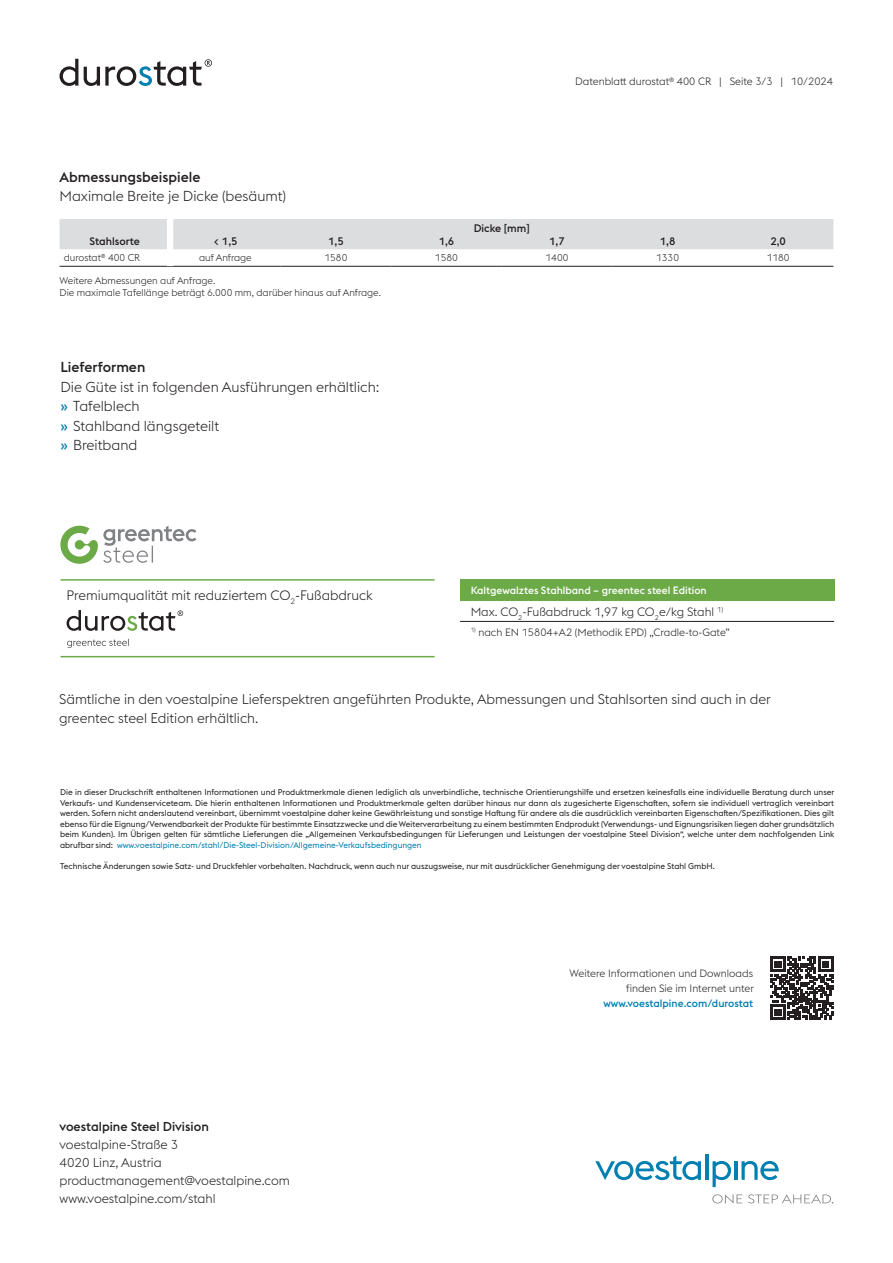
<style>
.page{position:relative;width:893px;height:1263px;background:#fff}
.page>*{position:absolute;margin:0;border:0;box-sizing:border-box;transform-origin:0 0}
.t1{font:300 14.25px/19.5px "voestalpine";color:#231f20}
.t2{font:500 14.25px "voestalpine";color:#231f20}
.t3{font:300 13.8px/18.9px "voestalpine";color:#231f20}
.t4{font:300 13.5px "voestalpine";color:#231f20}
.t5{font:300 12.75px/18px "voestalpine";color:#231f20}
.t6{font:500 12.75px "voestalpine";color:#231f20}
.t7{font:300 12px "voestalpine";color:#231f20}
.t8{font:500 10.8px "voestalpine";color:#231f20}
.t9{font:300 10.5px/15px "voestalpine";color:#231f20;text-align:right}
.t10{font:500 10.5px "voestalpine";color:#fff}
.t11{font:500 10.5px "voestalpine";color:#007fb1}
.t12{font:300 9.75px/12px "voestalpine";color:#231f20}
.t13{font:8.25px/10.5px "voestalpine";color:#231f20;text-align:justify}
.s1{font-weight:500;color:#007fb1}
.s2{color:#007fb1}
</style>
<div class="page">
<svg style="left:595px;top:1156px;width:106px;height:24px"></svg>
<hr style="left:705px;top:1154px;width:3px;height:26px;background:#007fb1">
<svg style="left:713px;top:1161px;width:18px;height:26px"></svg>
<hr style="left:734px;top:1161px;width:3px;height:19px;background:#007fb1">
<svg style="left:741px;top:1161px;width:38px;height:19px"></svg>
<svg style="left:712px;top:1194px;width:30px;height:9px"></svg>
<svg style="left:748px;top:1194px;width:85px;height:9px"></svg>
<svg style="left:60px;top:59px;width:152px;height:27px"></svg>
<div style="left:60px;top:219px;width:773px;height:30px;background:#dcdddf"></div>
<hr style="left:60px;top:266px;width:110px;height:1px;background:#231f20">
<hr style="left:170px;top:266px;width:111px;height:1px;background:#231f20">
<hr style="left:281px;top:266px;width:110px;height:1px;background:#231f20">
<hr style="left:391px;top:266px;width:111px;height:1px;background:#231f20">
<hr style="left:502px;top:266px;width:110px;height:1px;background:#231f20">
<hr style="left:612px;top:266px;width:111px;height:1px;background:#231f20">
<hr style="left:723px;top:266px;width:110px;height:1px;background:#231f20">
<div style="left:167px;top:219px;width:6px;height:13px;background:#fff"></div>
<div style="left:167px;top:232px;width:6px;height:17px;background:#fff"></div>
<svg style="left:770px;top:957px;width:63px;height:63px"></svg>
<hr style="left:460px;top:621px;width:374px;height:1px;background:#231f20">
<svg style="left:60px;top:526px;width:136px;height:38px"></svg>
<hr style="left:61px;top:579px;width:374px;height:2px;background:#6baa47">
<hr style="left:61px;top:656px;width:374px;height:1px;background:#6baa47">
<div style="left:460px;top:579px;width:374px;height:21px;background:#6baa47"></div>
<svg style="left:67px;top:610px;width:116px;height:21px"></svg>
<svg style="left:67px;top:639px;width:62px;height:9px"></svg>
<h1 class="t2" style="left:60px;top:168px;width:143px">Abmessungsbeispiele</h1>
<h1 class="t1" style="left:60px;top:186px;width:228px">Maximale Breite je Dicke (besäumt)</h1>
<p class="t9" style="left:575px;top:74px;width:259px">Datenblatt durostat<sup>®</sup> 400 CR | Seite 3/3 | 10/2024</p>
<h3 class="t8" style="left:474px;top:222px;width:58px">Dicke [mm]</h3>
<h3 class="t8" style="left:90px;top:235px;width:52px">Stahlsorte</h3>
<h3 class="t8" style="left:213px;top:235px;width:26px">&lt; 1,5</h3>
<h3 class="t8" style="left:328px;top:235px;width:17px">1,5</h3>
<h3 class="t8" style="left:439px;top:235px;width:17px">1,6</h3>
<h3 class="t8" style="left:549px;top:235px;width:17px">1,7</h3>
<h3 class="t8" style="left:660px;top:235px;width:17px">1,8</h3>
<h3 class="t8" style="left:770px;top:235px;width:17px">2,0</h3>
<p class="t12" style="left:64px;top:252px;width:78px">durostat<sup>®</sup> 400 CR</p>
<p class="t12" style="left:199px;top:252px;width:54px">auf Anfrage</p>
<p class="t12" style="left:324px;top:252px;width:25px">1580</p>
<p class="t12" style="left:435px;top:252px;width:25px">1580</p>
<p class="t12" style="left:546px;top:252px;width:25px">1400</p>
<p class="t12" style="left:656px;top:252px;width:25px">1330</p>
<p class="t12" style="left:767px;top:252px;width:25px">1180</p>
<p class="t12" style="left:60px;top:275px;width:323px">Weitere Abmessungen auf Anfrage.<br>Die maximale Tafellänge beträgt 6.000 mm, darüber hinaus auf Anfrage.</p>
<h1 class="t2" style="left:60px;top:358px;width:87px">Lieferformen</h1>
<h1 class="t1" style="left:60px;top:377px;width:321px">Die Güte ist in folgenden Ausführungen erhältlich: <span class="s1">»</span> Tafelblech<br><span class="s1">»</span> Stahlband längsgeteilt<br><span class="s1">»</span> Breitband</h1>
<h3 class="t4" style="left:67px;top:587px;width:308px">Premiumqualität mit reduziertem CO<sub>2</sub>-Fußabdruck</h3>
<p class="t10" style="left:471px;top:584px;width:238px">Kaltgewalztes Stahlband – greentec steel Edition</p>
<h3 class="t7" style="left:471px;top:605px;width:254px">Max. CO<sub>2</sub>-Fußabdruck 1,97 kg CO<sub>2</sub>e/kg Stahl <sup>1)</sup></h3>
<p class="t9" style="left:471px;top:625px;width:261px"><sup>1)</sup> nach EN 15804+A2 (Methodik EPD) „Cradle-to-Gate”</p>
<h2 class="t3" style="left:59px;top:690px;width:713px">Sämtliche in den voestalpine Lieferspektren angeführten Produkte, Abmessungen und Stahlsorten sind auch in der greentec steel Edition erhältlich.</h2>
<p class="t13" style="left:60px;top:787px;width:776px">Die in dieser Druckschrift enthaltenen Informationen und Produktmerkmale dienen lediglich als unverbindliche, technische Orientierungshilfe und ersetzen keinesfalls eine individuelle Beratung durch unser Verkaufs- und Kundenserviceteam. Die hierin enthaltenen Informationen und Produktmerkmale gelten darüber hinaus nur dann als zugesicherte Eigenschaften, sofern sie individuell vertraglich vereinbart werden. Sofern nicht anderslautend vereinbart, übernimmt voestalpine daher keine Gewährleistung und sonstige Haftung für andere als die ausdrücklich vereinbarten Eigenschaften/Spezifikationen. Dies gilt ebenso für die Eignung/Verwendbarkeit der Produkte für bestimmte Einsatzzwecke und die Weiterverarbeitung zu einem bestimmten Endprodukt (Verwendungs- und Eignungsrisiken liegen daher grundsätzlich beim Kunden). Im Übrigen gelten für sämtliche Lieferungen die „Allgemeinen Verkaufsbedingungen für Lieferungen und Leistungen der voestalpine Steel Division“, welche unter dem nachfolgenden Link abrufbar sind: <span class="s2">www.voestalpine.com/stahl/Die-Steel-Division/Allgemeine-Verkaufsbedingungen</span></p>
<p class="t13" style="left:60px;top:861px;width:656px">Technische Änderungen sowie Satz- und Druckfehler vorbehalten. Nachdruck, wenn auch nur auszugsweise, nur mit ausdrücklicher Genehmigung der voestalpine Stahl GmbH.</p>
<h3 class="t6" style="left:60px;top:1119px;width:151px">voestalpine Steel Division</h3>
<h3 class="t5" style="left:60px;top:1136px;width:232px">voestalpine-Straße 3<br>4020 Linz, Austria productmanagement@voestalpine.com www.voestalpine.com/stahl</h3>
<p class="t9" style="left:570px;top:966px;width:186px">Weitere Informationen und Downloads finden Sie im Internet unter</p>
<p class="t11" style="left:603px;top:997px;width:151px">www.voestalpine.com/durostat</p>
</div>
